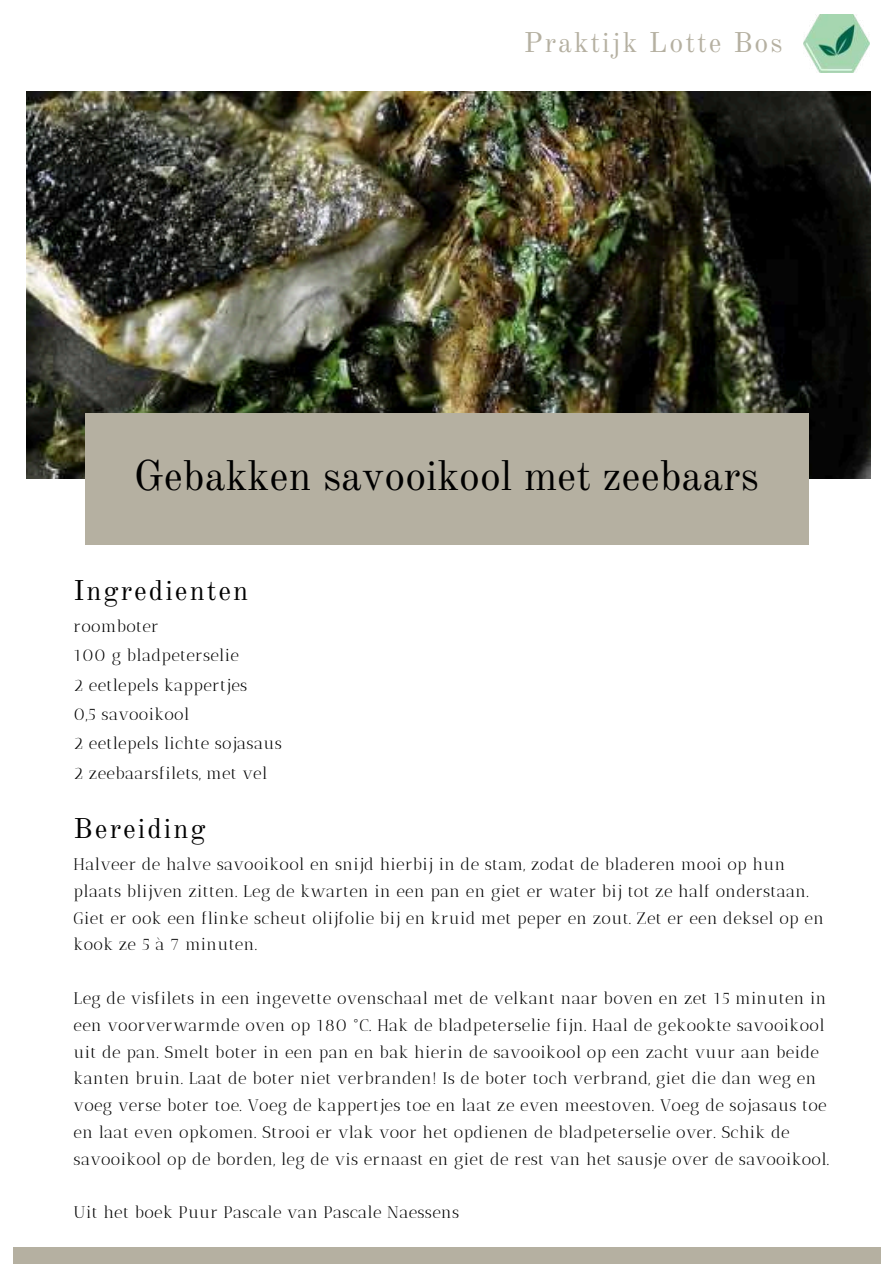
<style>
.page{position:relative;width:893px;height:1264px;background:#fff}
.page>*{position:absolute;margin:0;border:0;box-sizing:border-box;transform-origin:0 0}
.t1{font:42px "Old Standard";color:#000}
.t2{font:27.9px "Old Standard";letter-spacing:.07em;color:#000}
.t3{font:27.9px "Old Standard";letter-spacing:.07em;color:#b5b0a1}
.t4{font:16.8px/26.7px "Antic Didone";letter-spacing:.02em;color:#000}
</style>
<div class="page">
<div style="left:13px;top:1247px;width:867px;height:16px;background:#b5b0a1"></div>
<img style="left:27px;top:91px;width:843px;height:387px">
<div style="left:85px;top:413px;width:723px;height:132px;background:#b5b0a1"></div>
<img style="left:803px;top:15px;width:66px;height:57px">
<h2 class="t3" style="left:524px;top:25px;width:260px">Praktijk Lotte Bos</h2>
<h1 class="t1" style="left:134px;top:450px;width:626px">Gebakken savooikool met zeebaars</h1>
<h2 class="t2" style="left:74px;top:573px;width:176px">Ingredienten</h2>
<p class="t4" style="left:74px;top:611px;width:209px;line-height:29.4px">roomboter<br>100 g bladpeterselie<br>2 eetlepels kappertjes<br>0,5 savooikool<br>2 eetlepels lichte sojasaus<br>2 zeebaarsfilets, met vel</p>
<h2 class="t2" style="left:74px;top:811px;width:133px">Bereiding</h2>
<p class="t4" style="left:74px;top:851px;width:751px">Halveer de halve savooikool en snijd hierbij in de stam, zodat de bladeren mooi op hun plaats blijven zitten. Leg de kwarten in een pan en giet er water bij tot ze half onderstaan.<br>Giet er ook een flinke scheut olijfolie bij en kruid met peper en zout. Zet er een deksel op en kook ze 5 à 7 minuten.</p>
<p class="t4" style="left:74px;top:984px;width:757px">Leg de visfilets in een ingevette ovenschaal met de velkant naar boven en zet 15 minuten in een voorverwarmde oven op 180 °C. Hak de bladpeterselie fijn. Haal de gekookte savooikool uit de pan. Smelt boter in een pan en bak hierin de savooikool op een zacht vuur aan beide kanten bruin. Laat de boter niet verbranden! Is de boter toch verbrand, giet die dan weg en voeg verse boter toe. Voeg de kappertjes toe en laat ze even meestoven. Voeg de sojasaus toe en laat even opkomen. Strooi er vlak voor het opdienen de bladpeterselie over. Schik de savooikool op de borden, leg de vis ernaast en giet de rest van het sausje over de savooikool.</p>
<p class="t4" style="left:74px;top:1198px;width:387px">Uit het boek Puur Pascale van Pascale Naessens</p>
</div>
